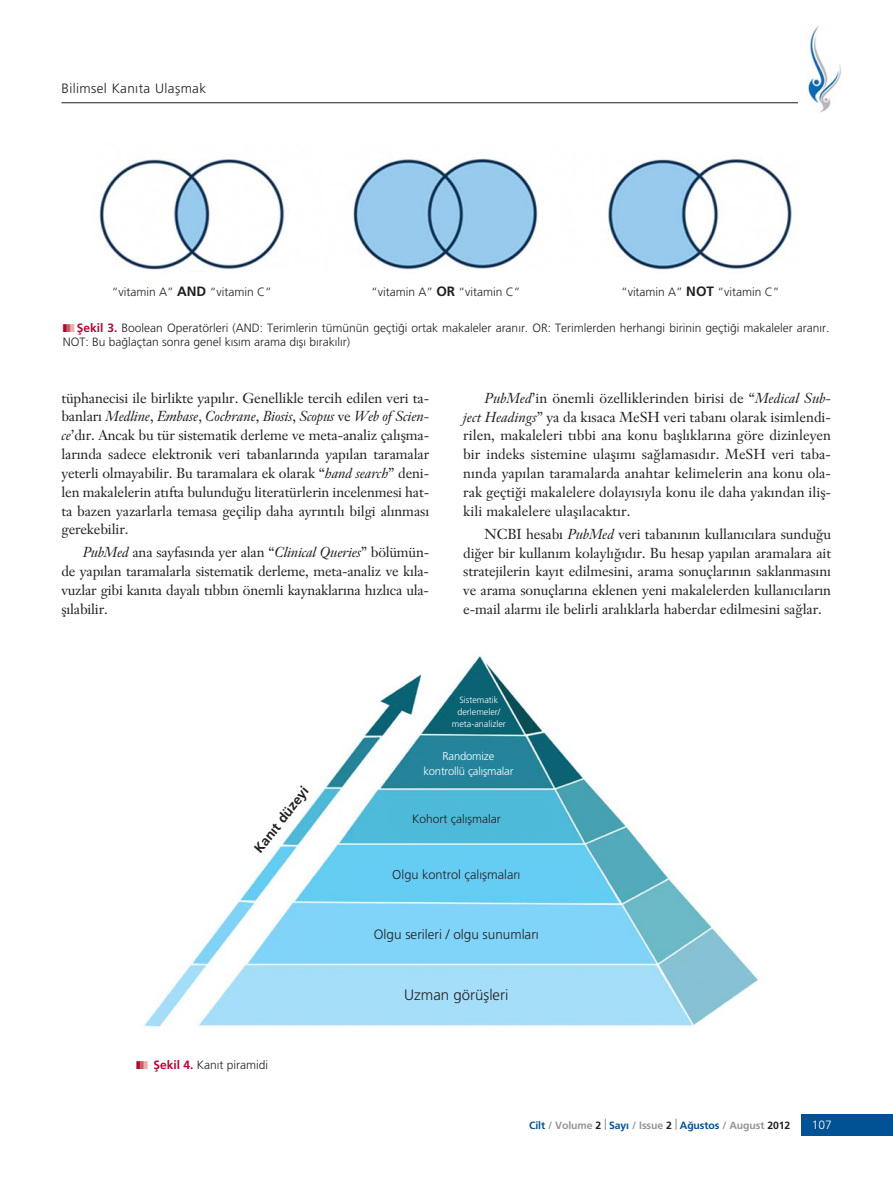
<style>
.page{position:relative;width:893px;height:1191px;background:#fff}
.page>*{position:absolute;margin:0;border:0;box-sizing:border-box;transform-origin:0 0}
.t1{font:300 15px "Frutiger";color:#231f20}
.t2{font:14.25px/18.8px "Janson Text";letter-spacing:-.01em;color:#231f20;text-align:justify}
.t3{font:300 13.5px "Frutiger";color:#231f20}
.t4{font:300 13.5px "Frutiger";letter-spacing:.03em;color:#231f20}
.t5{font:700 13.5px "Frutiger";color:#231f20}
.t6{font:300 12.75px "Frutiger";color:#231f20}
.t7{font:300 12px/14.4px "Frutiger";color:#231f20}
.t8{font:300 12px "Frutiger";color:#fff}
.t9{font:300 11.25px/15.3px "Frutiger";letter-spacing:-.015em;color:#fff;text-align:center}
.t10{font:700 10.5px "Frutiger";letter-spacing:-.01em;color:#939598}
.t11{font:300 9px/12.1px "Frutiger";color:#fff;text-align:center}
.s1{font-weight:700;font-size:13.5px}
.s2{color:#b30738}
.s3{color:#c75c60}
.s4{color:#e5b0ab}
.s5{font-weight:700;color:#b30738}
.s6{font-style:italic}
.s7{color:#005295}
.s8{color:#231f20}
</style>
<div class="page">
<div style="left:801px;top:1114px;width:92px;height:21px;background:#005295"></div>
<hr style="left:61px;top:102px;width:737px;height:1px;background:#231f20">
<img style="left:806px;top:26px;width:35px;height:87px">
<svg style="left:806px;top:61px;width:6px;height:5px"></svg>
<div style="left:799px;top:94px;width:10px;height:9px;background:#fff"></div>
<img style="left:99px;top:158px;width:693px;height:112px">
<img style="left:144px;top:655px;width:614px;height:373px">
<p class="t4" style="left:61px;top:83px;width:146px">Bilimsel Kan›ta Ulaflmak</p>
<p class="t7" style="left:112px;top:286px;width:161px">“vitamin A” <span class="s1">AND</span> “vitamin C”</p>
<p class="t7" style="left:371px;top:286px;width:151px">“vitamin A” <span class="s1">OR</span> “vitamin C”</p>
<p class="t7" style="left:621px;top:286px;width:160px">“vitamin A” <span class="s1">NOT</span> “vitamin C”</p>
<p class="t7" style="left:63px;top:321px;width:768px"><span class="s2">❚</span><span class="s3">❚</span><span class="s4">❚</span> <span class="s5">fiekil 3.</span> Boolean Operatörleri (AND: Terimlerin tümünün geçti¤i ortak makaleler aran›r. OR: Terimlerden herhangi birinin geçti¤i makaleler aran›r.<br>NOT: Bu ba¤laçtan sonra genel k›s›m arama d›fl› b›rak›l›r)</p>
<p class="t2" style="left:61px;top:390px;width:369px">tüphanecisi ile birlikte yap›l›r. Genellikle tercih edilen veri ta&shy;banlar› <span class="s6">Medline</span>, <span class="s6">Embase</span>, <span class="s6">Cochrane</span>, <span class="s6">Biosis</span>, <span class="s6">Scopus</span> ve <span class="s6">Web of Scien&shy;ce</span>’d›r. Ancak bu tür sistematik derleme ve meta-analiz çal›flma&shy;lar›nda sadece elektronik veri tabanlar›nda yap›lan taramalar yeterli olmayabilir. Bu taramalara ek olarak “<span class="s6">hand search</span>” deni&shy;len makalelerin at›fta bulundu¤u literatürlerin incelenmesi hat&shy;ta bazen yazarlarla temasa geçilip daha ayr›nt›l› bilgi al›nmas› gerekebilir.</p>
<p class="t2" style="left:61px;top:544px;width:369px;text-indent:21px"><span class="s6">PubMed</span> ana sayfas›nda yer alan “<span class="s6">Clinical Queries</span>” bölümün&shy;de yap›lan taramalarla sistematik derleme, meta-analiz ve k›la&shy;vuzlar gibi kan›ta dayal› t›bb›n önemli kaynaklar›na h›zl›ca ula&shy;fl›labilir.</p>
<p class="t2" style="left:463px;top:390px;width:369px;text-indent:21px"><span class="s6">PubMed</span>’in önemli özelliklerinden birisi de “<span class="s6">Medical Sub&shy;ject Headings</span>” ya da k›saca MeSH veri taban› olarak isimlendi&shy;rilen, makaleleri t›bbi ana konu bafll›klar›na göre dizinleyen bir indeks sistemine ulafl›m› sa¤lamas›d›r. MeSH veri taba&shy;n›nda yap›lan taramalarda anahtar kelimelerin ana konu ola&shy;rak geçti¤i makalelere dolay›s›yla konu ile daha yak›ndan ilifl&shy;kili makalelere ulafl›lacakt›r.</p>
<p class="t2" style="left:463px;top:526px;width:369px;text-indent:21px">NCBI hesab› <span class="s6">PubMed</span> veri taban›n›n kullan›c›lara sundu¤u di¤er bir kullan›m kolayl›¤›d›r. Bu hesap yap›lan aramalara ait stratejilerin kay›t edilmesini, arama sonuçlar›n›n saklanmas›n› ve arama sonuçlar›na eklenen yeni makalelerden kullan›c›lar›n e-mail alarm› ile belirli aral›klarla haberdar edilmesini sa¤lar.</p>
<p class="t5" style="left:253px;top:848px;width:81px;rotate:-52deg">Kan›t düzeyi</p>
<p class="t7" style="left:136px;top:1058px;width:133px"><span class="s2">❚</span><span class="s3">❚</span><span class="s4">❚</span> <span class="s5">fiekil 4.</span> Kan›t piramidi</p>
<p class="t11" style="left:452px;top:694px;width:55px">Sistematik derlemeler/ meta-analizler</p>
<p class="t9" style="left:423px;top:749px;width:92px">Randomize kontrollü çal›flmalar</p>
<p class="t7" style="left:412px;top:812px;width:90px">Kohort çal›flmalar</p>
<p class="t6" style="left:392px;top:869px;width:130px">Olgu kontrol çal›flmalar›</p>
<p class="t3" style="left:374px;top:928px;width:166px">Olgu serileri / olgu sunumlar›</p>
<p class="t1" style="left:404px;top:988px;width:106px">Uzman görüflleri</p>
<p class="t10" style="left:529px;top:1120px;width:263px"><span class="s7">Cilt</span> / Volume <span class="s8">2</span> <span class="s7">Say›</span> / Issue <span class="s8">2</span> <span class="s7">A¤ustos</span> / August <span class="s8">2012</span></p>
<p class="t8" style="left:812px;top:1119px;width:22px">107</p>
</div>
